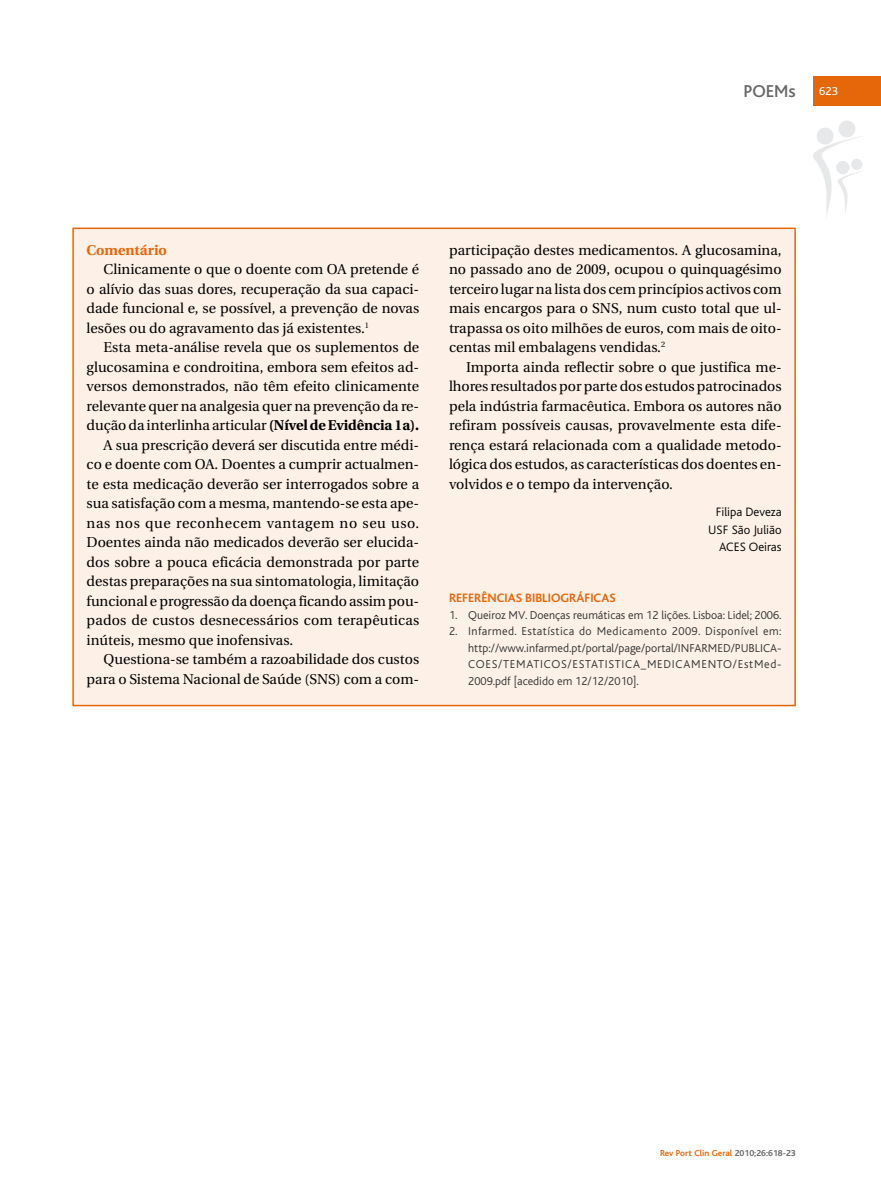
<style>
.page{position:relative;width:881px;height:1191px;background:#fff}
.page>*{position:absolute;margin:0;border:0;box-sizing:border-box;transform-origin:0 0}
.t1{font:500 18px "Bliss";color:#666}
.t2{font:14.25px/19.5px "Utopia";color:#000;text-align:justify}
.t3{font:14.25px "Utopia";letter-spacing:.04em;color:#000}
.t4{font:700 14.25px "Utopia";color:#e66709}
.t5{font:300 12.75px/17.2px "Bliss";color:#000;text-align:right}
.t6{font:700 12.75px "Bliss";color:#e66709}
.t7{font:300 12px/16.6px "Bliss";color:#333;text-align:justify}
.t8{font:12px "Bliss";color:#fff}
.t9{font:700 9px "Bliss";color:#e66709}
.s1{font-weight:700}
.s2{color:#666}
</style>
<div class="page">
<svg style="left:813px;top:120px;width:49px;height:97px"></svg>
<div style="left:812px;top:77px;width:68px;height:29px;background:#e66709"></div>
<div style="left:74px;top:229px;width:720px;height:476px;background:#fcf0e7"></div>
<div style="left:72px;top:227px;width:723px;height:479px;border:2px solid #e66709"></div>
<p class="t1" style="left:743px;top:85px;width:54px">POEMs</p>
<p class="t8" style="left:819px;top:87px;width:20px">623</p>
<p class="t4" style="left:87px;top:244px;width:82px">Comentário</p>
<p class="t2" style="left:87px;top:261px;width:334px;text-indent:17px">Clinicamente o que o doente com OA pretende é o alívio das suas dores, recuperação da sua capaci&shy;dade funcional e, se possível, a prevenção de novas lesões ou do agravamento das já existentes.<sup>1</sup></p>
<p class="t2" style="left:104px;top:339px;width:317px">Esta meta-análise revela que os suplementos de</p>
<p class="t2" style="left:87px;top:358px;width:334px">glucosamina e condroitina, embora sem efeitos ad-</p>
<p class="t2" style="left:87px;top:378px;width:334px">versos demonstrados, não têm efeito clinicamente</p>
<p class="t2" style="left:87px;top:397px;width:334px">relevante quer na analgesia quer na prevenção da re-</p>
<p class="t2" style="left:87px;top:417px;width:334px">dução da interlinha articular <span class="s1">(NíveldeEvidência 1a).</span></p>
<p class="t2" style="left:104px;top:436px;width:317px">A sua prescrição deverá ser discutida entre médi-</p>
<p class="t2" style="left:87px;top:456px;width:334px">co e doente com OA. Doentes a cumprir actualmen-</p>
<p class="t2" style="left:87px;top:475px;width:334px">te esta medicação deverão ser interrogados sobre a</p>
<p class="t2" style="left:87px;top:495px;width:334px">sua satisfação com a mesma, mantendo-se esta ape-</p>
<p class="t3" style="left:87px;top:517px;width:334px">nas nos que reconhecem vantagem no seu uso.</p>
<p class="t2" style="left:87px;top:534px;width:334px">Doentes ainda não medicados deverão ser elucida-</p>
<p class="t2" style="left:87px;top:553px;width:334px">dos sobre a pouca eficácia demonstrada por parte</p>
<p class="t2" style="left:87px;top:573px;width:334px">destas preparações na sua sintomatologia, limitação</p>
<p class="t2" style="left:87px;top:592px;width:334px">funcional e progressão da doença ficando assim pou-</p>
<p class="t2" style="left:87px;top:612px;width:334px">pados de custos desnecessários com terapêuticas</p>
<p class="t2" style="left:87px;top:631px;width:208px">inúteis, mesmo que inofensivas.</p>
<p class="t2" style="left:104px;top:651px;width:317px">Questiona-se também a razoabilidade dos custos</p>
<p class="t2" style="left:87px;top:670px;width:334px">para o Sistema Nacional de Saúde (SNS) com a com-</p>
<p class="t2" style="left:449px;top:241px;width:334px">participação destes medicamentos. A glucosamina, no passado ano de 2009, ocupou o quinquagésimo terceiro lugar na lista dos cem princípios activos com mais encargos para o SNS, num custo total que ul&shy;trapassa os oito milhões de euros, com mais de oito&shy;centas mil embalagens vendidas.<sup>2</sup></p>
<p class="t2" style="left:449px;top:358px;width:334px;text-indent:17px">Importa ainda reflectir sobre o que justifica me&shy;lhores resultados por parte dos estudos patrocinados pela indústria farmacêutica. Embora os autores não refiram possíveis causas, provavelmente esta dife&shy;rença estará relacionada com a qualidade metodo&shy;lógica dos estudos, as características dos doentes en&shy;volvidos e o tempo da intervenção.</p>
<p class="t5" style="left:707px;top:505px;width:75px">Filipa Deveza<br>USF São Julião<br>ACES Oeiras</p>
<p class="t6" style="left:449px;top:593px;width:168px">REFERÊNCIAS BIBLIOGRÁFICAS</p>
<p class="t7" style="left:449px;top:607px;width:334px">1. Queiroz MV. Doenças reumáticas em 12 lições. Lisboa: Lidel; 2006.</p>
<p class="t7" style="left:468px;top:624px;width:315px;text-indent:-19px">2. Infarmed. Estatística do Medicamento 2009. Disponível em: http://www.infarmed.pt/portal/page/portal/INFARMED/PUBLICA-COES/TEMATICOS/ESTATISTICA_MEDICAMENTO/EstMed-2009.pdf [acedido em 12/12/2010].</p>
<p class="t9" style="left:659px;top:1149px;width:137px">Rev Port Clin Geral <span class="s2">2010;26:618-23</span></p>
</div>
